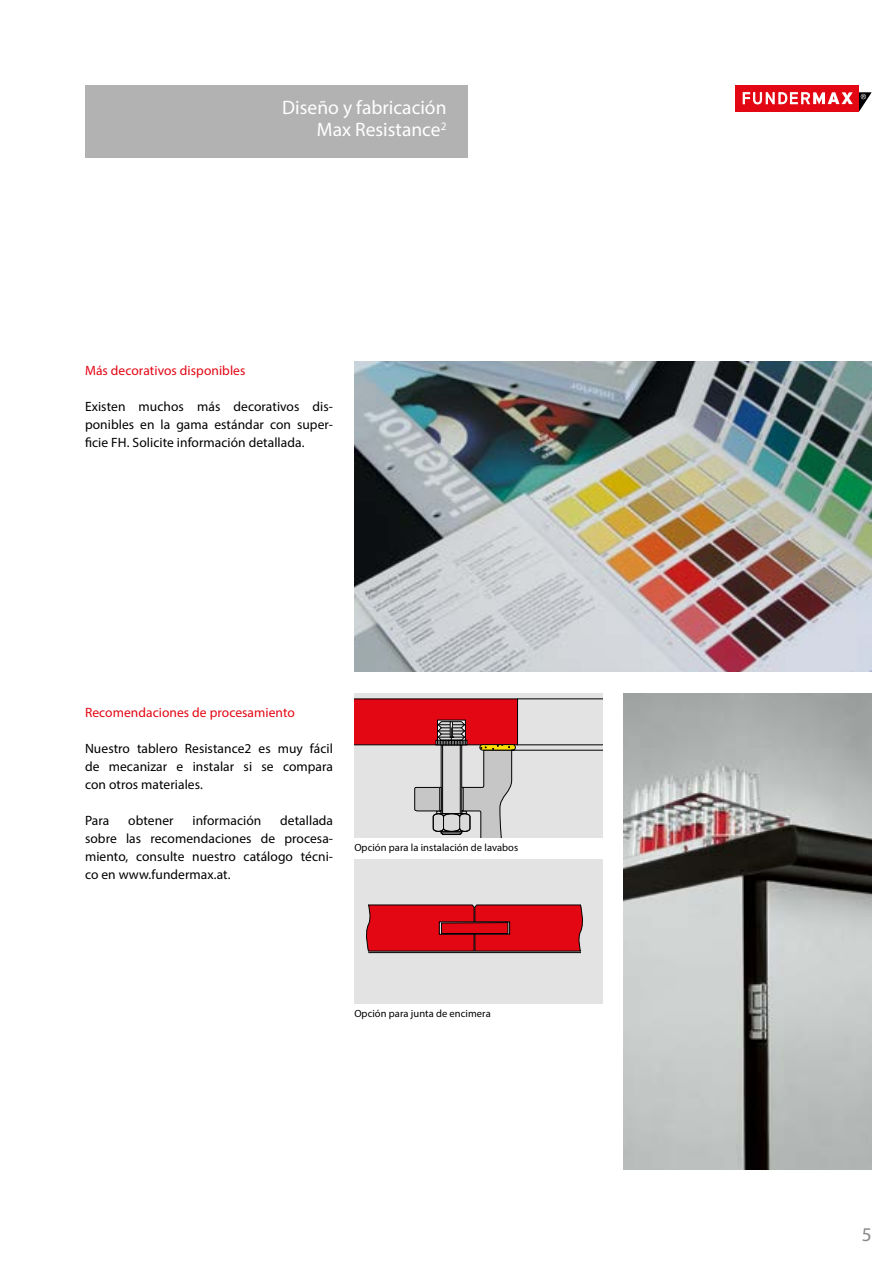
<style>
.page{position:relative;width:893px;height:1263px;background:#fff}
.page>*{position:absolute;margin:0;border:0;box-sizing:border-box;transform-origin:0 0}
.t1{font:19.5px/22.5px "Myriad Pro";color:#fff;text-align:right}
.t2{font:19.5px "Myriad Pro";color:#878787}
.t3{font:13.5px/18px "Myriad Pro";letter-spacing:.005em;color:#000;text-align:justify}
.t4{font:13.5px "Myriad Pro";letter-spacing:.005em;color:#e30613}
.t5{font:10.5px "Myriad Pro";letter-spacing:.005em;color:#000}
</style>
<div class="page">
<div style="left:736px;top:85px;width:123px;height:26px;background:#e30613"></div>
<svg style="left:742px;top:92px;width:129px;height:19px"></svg>
<img style="left:354px;top:361px;width:518px;height:311px">
<img style="left:624px;top:693px;width:248px;height:476px">
<div style="left:85px;top:85px;width:383px;height:72px;background:#b3b2b2"></div>
<div style="left:354px;top:693px;width:248px;height:145px;background:#e3e3e3"></div>
<svg style="left:354px;top:698px;width:248px;height:140px"></svg>
<div style="left:354px;top:859px;width:248px;height:144px;background:#e3e3e3"></div>
<svg style="left:366px;top:905px;width:217px;height:46px;background:#d70916"></svg>
<div style="left:442px;top:922px;width:66px;height:11px;background:#e30613"></div>
<div style="left:441px;top:922px;width:67px;height:12px;border:1px solid #000"></div>
<hr style="left:368px;top:952px;width:213px;height:1px;background:#000">
<h1 class="t1" style="left:282px;top:96px;width:166px">Diseño y fabricación<br>Max Resistance<sup>2</sup></h1>
<p class="t4" style="left:85px;top:362px;width:162px">Más decorativos disponibles</p>
<p class="t3" style="left:85px;top:397px;width:250px">Existen muchos más decorativos dis&shy;ponibles en la gama estándar con super&shy;ficie FH. Solicite información detallada.</p>
<p class="t4" style="left:85px;top:704px;width:211px">Recomendaciones de procesamiento</p>
<p class="t3" style="left:85px;top:739px;width:250px">Nuestro tablero Resistance2 es muy fácil de mecanizar e instalar si se compara con otros materiales.</p>
<p class="t3" style="left:85px;top:811px;width:26px">Para</p>
<p class="t3" style="left:128px;top:811px;width:47px">obtener</p>
<p class="t3" style="left:192px;top:811px;width:70px">información</p>
<p class="t3" style="left:85px;top:811px;width:250px;text-indent:195px">detallada sobre las recomendaciones de procesa&shy;miento, consulte nuestro catálogo técni&shy;co en www.fundermax.at.</p>
<p class="t5" style="left:354px;top:840px;width:165px">Opción para la instalación de lavabos</p>
<p class="t5" style="left:354px;top:1006px;width:138px">Opción para junta de encimera</p>
<h1 class="t2" style="left:862px;top:1222px;width:12px">5</h1>
</div>
